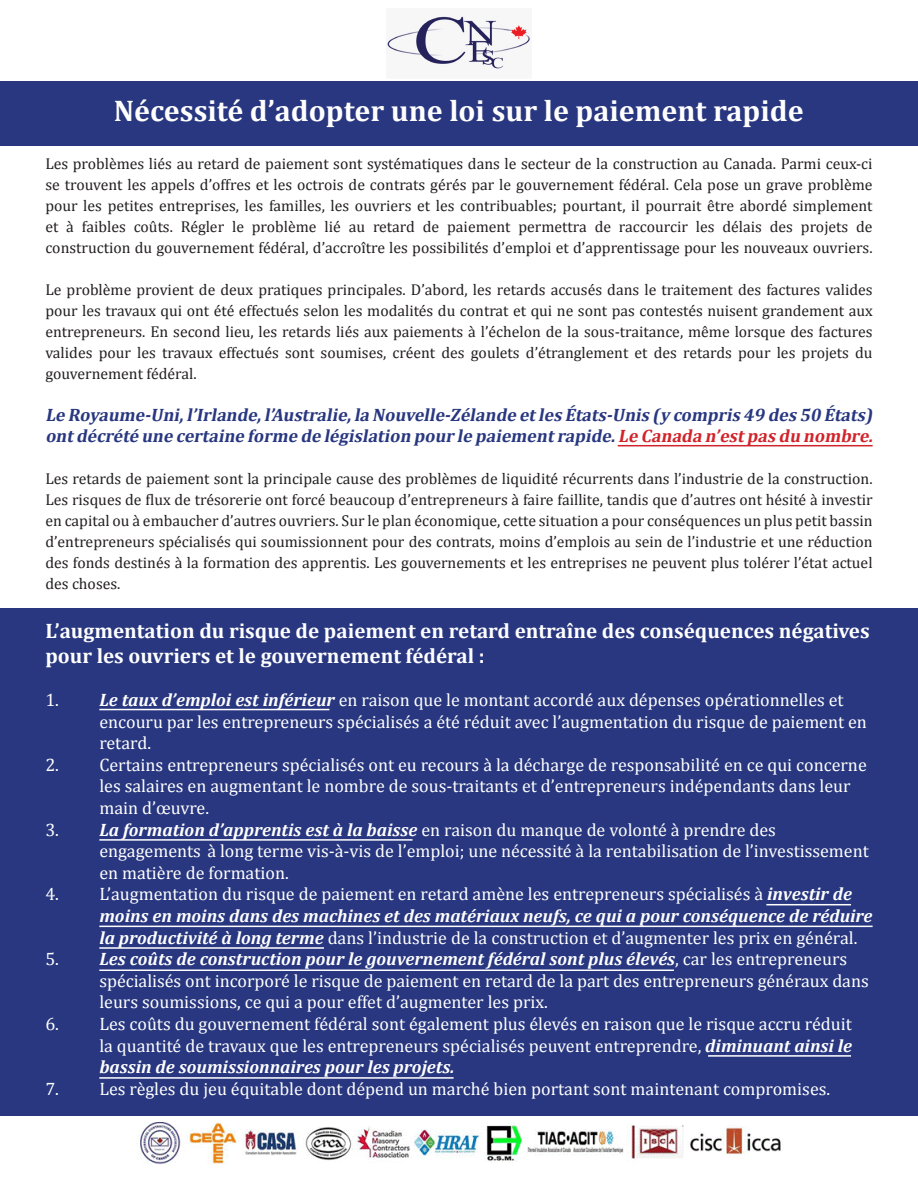
<style>
.page{position:relative;width:918px;height:1188px;background:#fff}
.page>*{position:absolute;margin:0;border:0;box-sizing:border-box;transform-origin:0 0}
.t1{font:700 30px "Cambria";color:#fff}
.t2{font:700 21px/25.2px "Cambria";color:#fff}
.t3{font:18px/21.6px "Cambria";color:#fff}
.t4{font:italic 700 18px/21px "Cambria";color:#28377f}
.t5{font:15.75px/21px "Cambria";color:#231f20;text-align:justify}
.s1{color:#d1232a}
.s2{font-weight:700;font-style:italic}
</style>
<div class="page">
<img style="left:387px;top:16px;width:144px;height:53px">
<div style="left:0;top:608px;width:918px;height:508px;background:#28377f"></div>
<hr style="left:618px;top:445px;width:255px;height:1px;background:#d1232a">
<div style="left:0;top:81px;width:918px;height:65px;background:#28377f"></div>
<img style="left:136px;top:1122px;width:645px;height:42px">
<hr style="left:99px;top:709px;width:230px;height:1px;background:#fff">
<hr style="left:99px;top:839px;width:314px;height:2px;background:#fff">
<hr style="left:99px;top:926px;width:774px;height:1px;background:#fff">
<hr style="left:766px;top:904px;width:85px;height:1px;background:#fff">
<hr style="left:99px;top:947px;width:225px;height:2px;background:#fff">
<hr style="left:99px;top:970px;width:575px;height:1px;background:#fff">
<hr style="left:99px;top:1077px;width:355px;height:2px;background:#fff">
<hr style="left:708px;top:1055px;width:143px;height:2px;background:#fff">
<p class="t1" style="left:114px;top:90px;width:691px">Nécessité d’adopter une loi sur le paiement rapide</p>
<p class="t5" style="left:45px;top:153px;width:829px">Les problèmes liés au retard de paiement sont systématiques dans le secteur de la construction au Canada. Parmi ceux-ci se trouvent les appels d’offres et les octrois de contrats gérés par le gouvernement fédéral. Cela pose un grave problème pour les petites entreprises, les familles, les ouvriers et les contribuables; pourtant, il pourrait être abordé simplement et à faibles coûts. Régler le problème lié au retard de paiement permettra de raccourcir les délais des projets de construction du gouvernement fédéral, d’accroître les possibilités d’emploi et d’apprentissage pour les nouveaux ouvriers.</p>
<p class="t5" style="left:45px;top:279px;width:829px">Le problème provient de deux pratiques principales. D’abord, les retards accusés dans le traitement des factures valides pour les travaux qui ont été effectués selon les modalités du contrat et qui ne sont pas contestés nuisent grandement aux entrepreneurs. En second lieu, les retards liés aux paiements à l’échelon de la sous-traitance, même lorsque des factures valides pour les travaux effectués sont soumises, créent des goulets d’étranglement et des retards pour les projets du gouvernement fédéral.</p>
<p class="t4" style="left:45px;top:404px;width:833px">Le Royaume-Uni,l’Irlande,l’Australie,la Nouvelle-Zélande etles États-Unis (y compris 49 des 50 États) ontdécrété une certaine forme de législation pour le paiementrapide.<span class="s1">Le Canada n’estpas du nombre.</span></p>
<p class="t5" style="left:45px;top:468px;width:829px">Les retards de paiement sont la principale cause des problèmes de liquidité récurrents dans l’industrie de la construction.<br>Les risques de flux de trésorerie ont forcé beaucoup d’entrepreneurs à faire faillite, tandis que d’autres ont hésité à investir en capital ou à embaucher d’autres ouvriers. Sur le plan économique, cette situation a pour conséquences un plus petit bassin d’entrepreneurs spécialisés qui soumissionnent pour des contrats, moins d’emplois au sein de l’industrie et une réduction des fonds destinés à la formation des apprentis. Les gouvernements et les entreprises ne peuvent plus tolérer l’état actuel des choses.</p>
<p class="t2" style="left:45px;top:617px;width:826px">L’augmentation du risque de paiement en retard entraîne des conséquences négatives pour les ouvriers et le gouvernement fédéral :</p>
<p class="t3" style="left:99px;top:689px;width:769px;text-indent:-54px">1. <span class="s2">Le taux d’emploi est inférieur</span> en raison que le montant accordé aux dépenses opérationnelles et encouru par les entrepreneurs spécialisés a été réduit avec l’augmentation du risque de paiement en retard.</p>
<p class="t3" style="left:99px;top:754px;width:769px;text-indent:-54px">2. Certains entrepreneurs spécialisés ont eu recours à la décharge de responsabilité en ce qui concerne les salaires en augmentant le nombre de sous-traitants et d’entrepreneurs indépendants dans leur main d’œuvre.</p>
<p class="t3" style="left:99px;top:819px;width:771px;text-indent:-54px">3. <span class="s2">La formation d’apprentis est à la baisse</span> en raison du manque de volonté à prendre des engagements à long terme vis-à-vis de l’emploi; une nécessité à la rentabilisation de l’investissement en matière de formation.</p>
<p class="t3" style="left:99px;top:883px;width:775px;text-indent:-54px">4. L’augmentation du risque de paiement en retard amène les entrepreneurs spécialisés à <span class="s2">investir de moins en moins dans des machines et des matériaux neufs, ce qui a pour conséquence de réduire la productivité à long terme</span> dans l’industrie de la construction et d’augmenter les prix en général.</p>
<p class="t3" style="left:99px;top:948px;width:771px;text-indent:-54px">5. <span class="s2">Les coûts de construction pour le gouvernement fédéral sont plus élevés</span>, car les entrepreneurs spécialisés ont incorporé le risque de paiement en retard de la part des entrepreneurs généraux dans leurs soumissions, ce qui a pour effet d’augmenter les prix.</p>
<p class="t3" style="left:99px;top:1013px;width:754px;text-align:justify;text-indent:-54px">6. Les coûts du gouvernement fédéral sont également plus élevés en raison que le risque accru réduit la quantité de travaux que les entrepreneurs spécialisés peuvent entreprendre, <span class="s2">diminuant ainsi le bassin de soumissionnaires pour les projets.</span></p>
<p class="t3" style="left:45px;top:1078px;width:786px">7. Les règles du jeu équitable dont dépend un marché bien portant sont maintenant compromises.</p>
</div>
